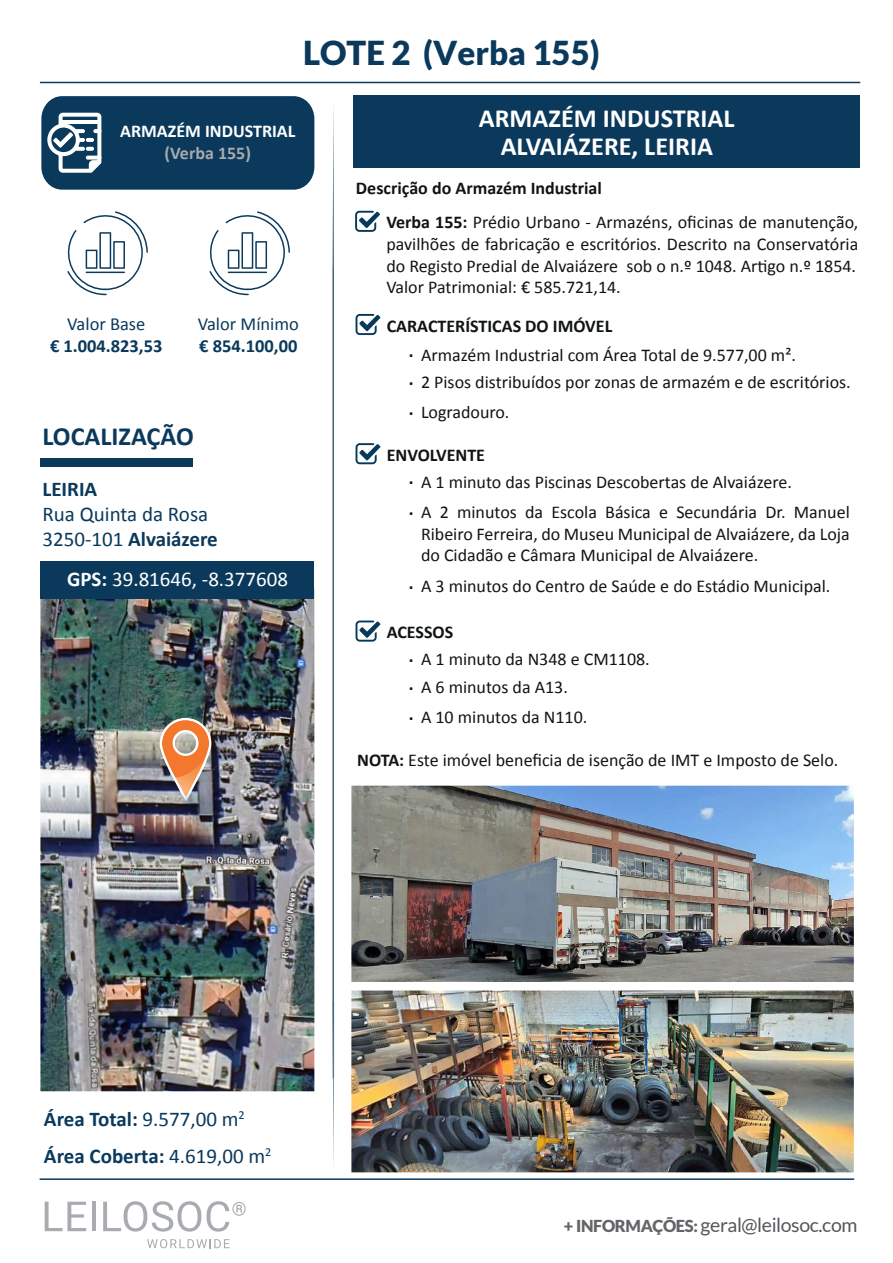
<style>
.page{position:relative;width:893px;height:1263px;background:#fff}
.page>*{position:absolute;margin:0;border:0;box-sizing:border-box;transform-origin:0 0}
.t1{font:900 33px "Lato";color:#0a395c}
.t2{font:700 26.25px/28.5px "Calibri";color:#fff;text-align:center}
.t3{font:700 26.25px "Calibri";color:#0a395c}
.t4{font:700 21px "Calibri";color:#0a395c}
.t5{font:21px/25.2px "Calibri";color:#0a395c}
.t6{font:21px "Calibri";color:#fff}
.t7{font:19.5px "Lato";letter-spacing:-.02em;color:#55575c}
.t8{font:700 18.45px "Calibri";color:#0a395c}
.t9{font:18.45px "Calibri";color:#0a395c}
.t10{font:18px/21.6px "Calibri";color:#111416}
.t11{font:700 18px "Calibri";color:#111416}
.t12{font:700 18px "Calibri";color:#fff}
.t13{font:700 18px "Calibri";color:#a8a9ad}
.s1{font-weight:700}
.s2{font-weight:400}
.s3{font-weight:900;font-size:16.5px;color:#636568}
</style>
<div class="page">
<img style="left:40px;top:599px;width:274px;height:492px">
<img style="left:351px;top:990px;width:503px;height:182px">
<img style="left:351px;top:786px;width:503px;height:196px">
<hr style="left:40px;top:82px;width:820px;height:1px;background:#0a395c">
<div style="left:40px;top:561px;width:274px;height:38px;background:#0a395c"></div>
<div style="left:40px;top:459px;width:153px;height:8px;background:#0a395c"></div>
<svg style="left:333px;top:108px;width:1px;height:1056px"></svg>
<div style="left:41px;top:96px;width:273px;height:94px;background:#0a395c;border-radius:22px"></div>
<svg style="left:47px;top:112px;width:55px;height:61px"></svg>
<hr style="left:40px;top:1178px;width:814px;height:2px;background:#0a395c">
<svg style="left:45px;top:1202px;width:41px;height:29px"></svg>
<hr style="left:92px;top:1202px;width:4px;height:29px;background:#a8abaf">
<svg style="left:103px;top:1201px;width:98px;height:30px"></svg>
<svg style="left:207px;top:1201px;width:39px;height:30px"></svg>
<svg style="left:147px;top:1239px;width:83px;height:9px"></svg>
<svg style="left:356px;top:443px;width:24px;height:21px"></svg>
<svg style="left:356px;top:620px;width:24px;height:22px"></svg>
<svg style="left:356px;top:314px;width:24px;height:21px"></svg>
<svg style="left:355px;top:211px;width:25px;height:21px"></svg>
<svg style="left:209px;top:211px;width:81px;height:84px"></svg>
<svg style="left:67px;top:211px;width:81px;height:84px"></svg>
<div style="left:353px;top:95px;width:507px;height:73px;background:#0a395c"></div>
<img style="left:143px;top:754px;width:162px;height:137px">
<img style="left:159px;top:717px;width:51px;height:84px">
<h1 class="t1" style="left:303px;top:34px;width:298px">LOTE 2 (Verba 155)</h1>
<p class="t12" style="left:120px;top:119px;width:177px">ARMAZÉM INDUSTRIAL</p>
<p class="t13" style="left:165px;top:140px;width:88px">(Verba 155)</p>
<h2 class="t2" style="left:479px;top:103px;width:257px">ARMAZÉM INDUSTRIAL<br>ALVAIÁZERE, LEIRIA</h2>
<p class="t10" style="left:386px;top:170px;width:474px;line-height:34.3px;text-indent:-30px"><span class="s1">Descrição do Armazém Industrial<br>Verba 155:</span> Prédio Urbano - Armazéns, oficinas de manutenção,</p>
<p class="t10" style="left:386px;top:232px;width:474px">pavilhões de fabricação e escritórios. Descrito na Conservatória do Registo Predial de Alvaiázere sob o n.º 1048. Artigo n.º 1854.<br>Valor Patrimonial: € 585.721,14.</p>
<p class="t9" style="left:67px;top:313px;width:80px">Valor Base</p>
<p class="t8" style="left:50px;top:333px;width:114px">€ 1.004.823,53</p>
<p class="t9" style="left:198px;top:313px;width:103px">Valor Mínimo</p>
<p class="t8" style="left:199px;top:333px;width:100px">€ 854.100,00</p>
<h2 class="t3" style="left:42px;top:418px;width:153px">LOCALIZAÇÃO</h2>
<p class="t4" style="left:42px;top:474px;width:56px">LEIRIA</p>
<p class="t5" style="left:42px;top:501px;width:177px">Rua Quinta da Rosa<br>3250-101 <span class="s1">Alvaiázere</span></p>
<p class="t6" style="left:67px;top:566px;width:223px"><span class="s1">GPS:</span> 39.81646, -8.377608</p>
<p class="t11" style="left:387px;top:313px;width:227px">CARACTERÍSTICAS DO IMÓVEL</p>
<p class="t10" style="left:409px;top:340px;width:443px;line-height:27.3px"><span class="s1">·</span> Armazém Industrial com Área Total de 9.577,00 m².<br><span class="s1">·</span> 2 Pisos distribuídos por zonas de armazém e de escritórios.</p>
<p class="t10" style="left:409px;top:401px;width:102px"><span class="s1">·</span> Logradouro.</p>
<p class="t10" style="left:409px;top:441px;width:384px;line-height:26.8px;text-indent:-22px"><span class="s1">ENVOLVENTE<br>·</span> A 1 minuto das Piscinas Descobertas de Alvaiázere.</p>
<p class="t10" style="left:421px;top:500px;width:430px;text-align:justify;text-indent:-12px"><span class="s1">·</span> A 2 minutos da Escola Básica e Secundária Dr. Manuel Ribeiro Ferreira, do Museu Municipal de Alvaiázere, da Loja do Cidadão e Câmara Municipal de Alvaiázere.</p>
<p class="t10" style="left:409px;top:574px;width:423px"><span class="s1">·</span> A 3 minutos do Centro de Saúde e do Estádio Municipal.</p>
<p class="t10" style="left:409px;top:617px;width:242px;line-height:28.3px;text-indent:-22px"><span class="s1">ACESSOS<br>·</span> A 1 minuto da N348 e CM1108. <span class="s1">·</span> A 6 minutos da A13.<br><span class="s1">·</span> A 10 minutos da N110.</p>
<p class="t10" style="left:357px;top:749px;width:483px"><span class="s1">NOTA:</span> Este imóvel beneficia de isenção de IMT e Imposto de Selo.</p>
<p class="t4" style="left:44px;top:1104px;width:202px">Área Total: <span class="s2">9.577,00 m</span><sup>2</sup></p>
<p class="t4" style="left:44px;top:1141px;width:229px">Área Coberta: <span class="s2">4.619,00 m</span><sup>2</sup></p>
<p class="t7" style="left:564px;top:1214px;width:295px"><span class="s3">+ INFORMAÇÕES:</span> geral@leilosoc.com</p>
</div>
